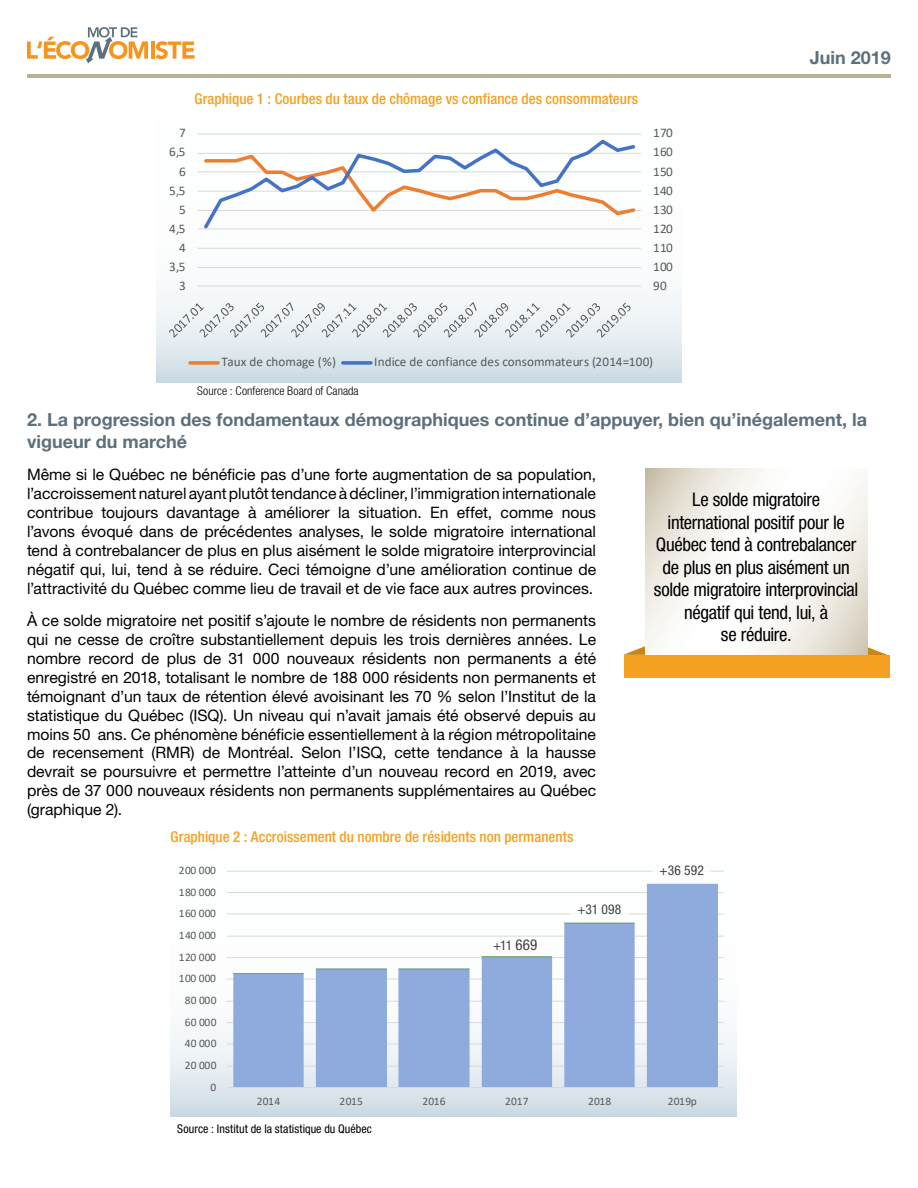
<style>
.page{position:relative;width:918px;height:1188px;background:#fff}
.page>*{position:absolute;margin:0;border:0;box-sizing:border-box;transform-origin:0 0}
.t1{font:condensed 18.75px/22.5px "Helvetica Neue LT Std";letter-spacing:-.02em;color:#000;text-align:center}
.t2{font:700 18px/21.6px "Helvetica Neue LT Std";color:#5c6f7c}
.t3{font:15.75px/18.9px "Helvetica Neue LT Std";color:#000;text-align:justify}
.t4{font:500 condensed 15px "Helvetica Neue LT Std";color:#f4a021}
.t5{font:condensed 13.5px "Helvetica Neue LT Std";letter-spacing:.015em;color:#000}
.t6{font:13.2px "Calibri";letter-spacing:.005em;color:#595959}
.t7{font:condensed 12px "Helvetica Neue LT Std";letter-spacing:.005em;color:#000}
.t8{font:300 condensed 12px "Helvetica Neue LT Std";letter-spacing:.005em;color:#000}
.t9{font:11.4px "Calibri";letter-spacing:.025em;color:#595959}
.s1{font-size:15px}
</style>
<div class="page">
<hr style="left:151px;top:42px;width:4px;height:17px;background:#f7941e">
<svg style="left:155px;top:41px;width:40px;height:18px"></svg>
<svg style="left:27px;top:27px;width:121px;height:36px"></svg>
<hr style="left:27px;top:75px;width:864px;height:3px;background:#b9b098">
<svg style="left:867px;top:643px;width:21px;height:12px"></svg>
<svg style="left:623px;top:642px;width:23px;height:13px"></svg>
<svg style="left:646px;top:469px;width:221px;height:186px"></svg>
<div style="left:624px;top:655px;width:265px;height:22px;background:#f4a021"></div>
<svg style="left:171px;top:870px;width:566px;height:246px"></svg>
<hr style="left:227px;top:1066px;width:497px;height:1px;background:#d9d9d9">
<hr style="left:227px;top:1044px;width:497px;height:1px;background:#d9d9d9">
<hr style="left:227px;top:1022px;width:497px;height:1px;background:#d9d9d9">
<hr style="left:227px;top:1001px;width:497px;height:1px;background:#d9d9d9">
<hr style="left:227px;top:979px;width:497px;height:1px;background:#d9d9d9">
<hr style="left:227px;top:957px;width:497px;height:1px;background:#d9d9d9">
<hr style="left:227px;top:936px;width:497px;height:1px;background:#d9d9d9">
<hr style="left:227px;top:914px;width:497px;height:1px;background:#d9d9d9">
<hr style="left:227px;top:892px;width:497px;height:1px;background:#d9d9d9">
<hr style="left:227px;top:871px;width:497px;height:1px;background:#d9d9d9">
<svg style="left:233px;top:884px;width:485px;height:203px;fill:#8faadc"></svg>
<hr style="left:233px;top:973px;width:71px;height:1px;background:#70ad47">
<hr style="left:316px;top:969px;width:71px;height:1px;background:#70ad47">
<hr style="left:398px;top:969px;width:72px;height:1px;background:#70ad47">
<hr style="left:482px;top:956px;width:70px;height:1px;background:#70ad47">
<hr style="left:564px;top:923px;width:71px;height:1px;background:#70ad47">
<hr style="left:227px;top:1087px;width:497px;height:1px;background:#d9d9d9">
<div style="left:486px;top:939px;width:58px;height:11px;background:#fff"></div>
<div style="left:570px;top:905px;width:59px;height:10px;background:#fff"></div>
<div style="left:653px;top:866px;width:58px;height:10px;background:#fff"></div>
<svg style="left:156px;top:133px;width:526px;height:250px"></svg>
<hr style="left:197px;top:267px;width:444px;height:1px;background:#d9d9d9">
<hr style="left:197px;top:248px;width:444px;height:1px;background:#d9d9d9">
<hr style="left:197px;top:228px;width:444px;height:1px;background:#d9d9d9">
<hr style="left:197px;top:210px;width:444px;height:1px;background:#d9d9d9">
<hr style="left:197px;top:191px;width:444px;height:1px;background:#d9d9d9">
<hr style="left:197px;top:171px;width:444px;height:1px;background:#d9d9d9">
<hr style="left:197px;top:153px;width:444px;height:1px;background:#d9d9d9">
<hr style="left:197px;top:134px;width:444px;height:1px;background:#d9d9d9">
<hr style="left:197px;top:286px;width:444px;height:1px;background:#d9d9d9">
<svg style="left:201px;top:137px;width:437px;height:95px"></svg>
<svg style="left:168px;top:302px;width:464px;height:36px"></svg>
<svg style="left:190px;top:361px;width:28px;height:4px"></svg>
<svg style="left:343px;top:361px;width:28px;height:4px"></svg>
<p class="t2" style="left:810px;top:46px;width:83px">Juin 2019</p>
<p class="t4" style="left:195px;top:90px;width:445px">Graphique 1 : Courbes du taux de chômage vs confiance des consommateurs</p>
<p class="t6" style="left:179px;top:124px;width:8px">7</p>
<p class="t6" style="left:653px;top:124px;width:21px">170</p>
<p class="t6" style="left:169px;top:143px;width:18px">6,5</p>
<p class="t6" style="left:653px;top:143px;width:21px">160</p>
<p class="t6" style="left:179px;top:162px;width:8px">6</p>
<p class="t6" style="left:653px;top:162px;width:21px">150</p>
<p class="t6" style="left:169px;top:181px;width:18px">5,5</p>
<p class="t6" style="left:653px;top:181px;width:21px">140</p>
<p class="t6" style="left:179px;top:200px;width:8px">5</p>
<p class="t6" style="left:653px;top:200px;width:21px">130</p>
<p class="t6" style="left:169px;top:219px;width:18px">4,5</p>
<p class="t6" style="left:653px;top:219px;width:21px">120</p>
<p class="t6" style="left:179px;top:238px;width:8px">4</p>
<p class="t6" style="left:653px;top:238px;width:21px">110</p>
<p class="t6" style="left:169px;top:257px;width:18px">3,5</p>
<p class="t6" style="left:653px;top:257px;width:21px">100</p>
<p class="t6" style="left:179px;top:276px;width:8px">3</p>
<p class="t6" style="left:653px;top:276px;width:15px">90</p>
<p class="t6" style="left:221px;top:353px;width:116px">Taux de chomage (%)</p>
<p class="t6" style="left:374px;top:353px;width:280px">Indice de confiance des consommateurs (2014=100)</p>
<p class="t8" style="left:197px;top:384px;width:163px">Source : Conference Board of Canada</p>
<p class="t2" style="left:27px;top:409px;width:842px">2. La progression des fondamentaux démographiques continue d’appuyer, bien qu’inégalement, la vigueur du marché</p>
<p class="t3" style="left:27px;top:465px;width:571px">Même si le Québec ne bénéficie pas d’une forte augmentation de sa population, l’accroissement naturel ayant plutôt tendance à décliner, l’immigration internationale contribue toujours davantage à améliorer la situation. En effet, comme nous l’avons évoqué dans de précédentes analyses, le solde migratoire international tend à contrebalancer de plus en plus aisément le solde migratoire interprovincial négatif qui, lui, tend à se réduire. Ceci témoigne d’une amélioration continue de l’attractivité du Québec comme lieu de travail et de vie face aux autres provinces.</p>
<p class="t3" style="left:27px;top:611px;width:571px">À ce solde migratoire net positif s’ajoute le nombre de résidents non permanents qui ne cesse de croître substantiellement depuis les trois dernières années. Le nombre record de plus de 31 000 nouveaux résidents non permanents a été enregistré en 2018, totalisant le nombre de 188 000 résidents non permanents et témoignant d’un taux de rétention élevé avoisinant les 70 % selon l’Institut de la statistique du Québec (ISQ). Un niveau qui n’avait jamais été observé depuis au moins 50 ans. Ce phénomène bénéficie essentiellement à la région métropolitaine de recensement (RMR) de Montréal. Selon l’ISQ, cette tendance à la hausse devrait se poursuivre et permettre l’atteinte d’un nouveau record en 2019, avec près de 37 000 nouveaux résidents non permanents supplémentaires au Québec (graphique 2).</p>
<p class="t1" style="left:654px;top:488px;width:206px">Le solde migratoire international positif pour le<br>Québec tend à contrebalancer de plus en plus aisément un solde migratoire interprovincial négatif qui tend, lui, à<br>se réduire.</p>
<p class="t4" style="left:171px;top:828px;width:404px">Graphique 2 : Accroissement du nombre de résidents non permanents</p>
<p class="t9" style="left:179px;top:862px;width:39px">200 000</p>
<p class="t9" style="left:179px;top:884px;width:39px">180 000</p>
<p class="t9" style="left:179px;top:906px;width:39px">160 000</p>
<p class="t9" style="left:179px;top:927px;width:39px">140 000</p>
<p class="t9" style="left:179px;top:949px;width:39px">120 000</p>
<p class="t9" style="left:179px;top:971px;width:39px">100 000</p>
<p class="t9" style="left:185px;top:992px;width:33px">80 000</p>
<p class="t9" style="left:185px;top:1014px;width:33px">60 000</p>
<p class="t9" style="left:185px;top:1036px;width:33px">40 000</p>
<p class="t9" style="left:185px;top:1057px;width:33px">20 000</p>
<p class="t9" style="left:211px;top:1079px;width:7px">0</p>
<p class="t5" style="left:493px;top:937px;width:46px">+11 <span class="s1">669</span></p>
<p class="t5" style="left:577px;top:902px;width:46px">+31 098</p>
<p class="t5" style="left:660px;top:863px;width:46px">+36 592</p>
<p class="t9" style="left:257px;top:1094px;width:25px">2014</p>
<p class="t9" style="left:340px;top:1094px;width:25px">2015</p>
<p class="t9" style="left:422px;top:1094px;width:25px">2016</p>
<p class="t9" style="left:505px;top:1094px;width:25px">2017</p>
<p class="t9" style="left:588px;top:1094px;width:25px">2018</p>
<p class="t9" style="left:668px;top:1094px;width:30px">2019p</p>
<p class="t7" style="left:177px;top:1122px;width:196px">Source : Institut de la statistique du Québec</p>
</div>
